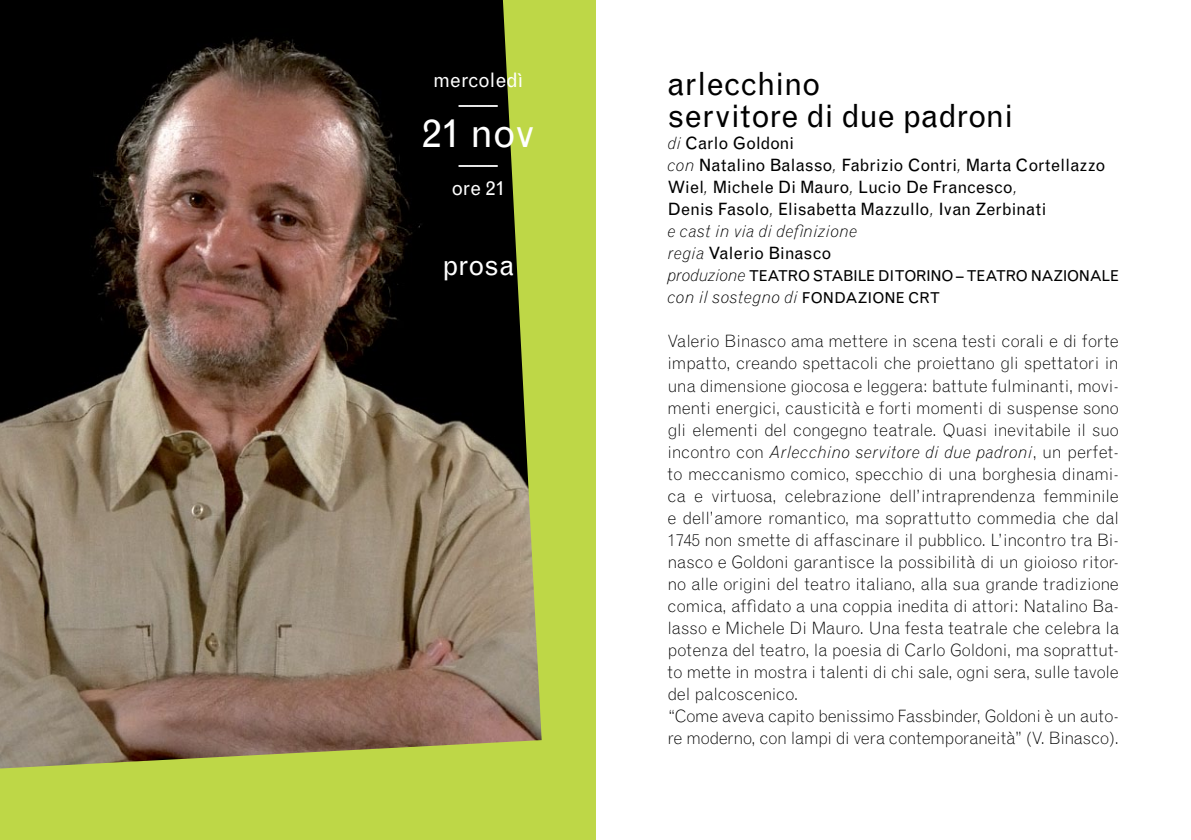
<style>
.page{position:relative;width:1191px;height:840px;background:#fff}
.page>*{position:absolute;margin:0;border:0;box-sizing:border-box;transform-origin:0 0}
.t1{font:40px "Grotesque MT Std";color:#fff}
.t2{font:32px/32px "Grotesque MT Std";letter-spacing:-.01em;color:#000}
.t3{font:28px "Grotesque MT Std";letter-spacing:-.02em;color:#fff}
.t4{font:20px/24px "Grotesque MT Std";letter-spacing:-.005em;color:#fff;text-align:center}
.t5{font:300 17px/22px "Grotesque MT Std";letter-spacing:-.01em;color:#000}
.t6{font:17px/22px "Grotesque MT Std";color:#000}
.t7{font:italic 300 17px "Grotesque MT Std";letter-spacing:.02em;color:#000}
.t8{font:15px "Grotesque MT Std";letter-spacing:-.025em;color:#000}
.s1{font-weight:300;font-style:italic}
.s2{font-weight:300;font-style:italic;font-size:17px}
.s3{font-weight:400;font-style:normal;font-size:15px}
.s4{font-style:italic}
</style>
<div class="page">
<div style="left:0;top:0;width:595px;height:839px;background:#bed747"></div>
<img style="left:0;top:0;width:541px;height:768px">
<p class="t4" style="left:433px;top:68px;width:92px">mercoledì ––––</p>
<h1 class="t1" style="left:422px;top:109px;width:114px">21 nov</h1>
<p class="t4" style="left:451px;top:152px;width:55px">–––– ore 21</p>
<h3 class="t3" style="left:442px;top:248px;width:73px">prosa</h3>
<h2 class="t2" style="left:667px;top:68px;width:347px">arlecchino<br>servitore di due padroni</h2>
<p class="t6" style="left:667px;top:132px;width:439px"><span class="s1">di</span> Carlo Goldoni<br><span class="s1">con</span> Natalino Balasso<span class="s1">,</span> Fabrizio Contri<span class="s1">,</span> Marta Cortellazzo Wiel<span class="s1">,</span> Michele Di Mauro<span class="s1">,</span> Lucio De Francesco<span class="s1">,<br></span>Denis Fasolo<span class="s1">,</span> Elisabetta Mazzullo<span class="s1">,</span> Ivan Zerbinati<br><span class="s1">e cast in via di definizione<br>regia</span> Valerio Binasco</p>
<p class="t8" style="left:667px;top:267px;width:453px"><span class="s2">produzione</span> TEATRO STABILE DI TORINO – TEATRO NAZIONALE</p>
<p class="t7" style="left:667px;top:287px;width:155px">con il sostegno di <span class="s3">Fondazione</span></p>
<p class="t8" style="left:908px;top:289px;width:34px">CRT</p>
<p class="t5" style="left:667px;top:330px;width:453px">Valerio Binasco ama mettere in scena testi corali e di forte impatto, creando spettacoli che proiettano gli spettatori in una dimensione giocosa e leggera: battute fulminanti, movi&shy;menti energici, causticità e forti momenti di suspense sono gli elementi del congegno teatrale. Quasi inevitabile il suo incontro con <span class="s4">Arlecchino servitore di due padroni</span>, un perfet&shy;to meccanismo comico, specchio di una borghesia dinami&shy;ca e virtuosa, celebrazione dell’intraprendenza femminile e dell’amore romantico, ma soprattutto commedia che dal 1745 non smette di affascinare il pubblico. L’incontro tra Bi&shy;nasco e Goldoni garantisce la possibilità di un gioioso ritor&shy;no alle origini del teatro italiano, alla sua grande tradizione comica, affidato a una coppia inedita di attori: Natalino Ba&shy;lasso e Michele Di Mauro. Una festa teatrale che celebra la potenza del teatro, la poesia di Carlo Goldoni, ma soprattut&shy;to mette in mostra i talenti di chi sale, ogni sera, sulle tavole del palcoscenico.<br>“Come aveva capito benissimo Fassbinder, Goldoni è un auto&shy;re moderno, con lampi di vera contemporaneità” (V. Binasco).</p>
</div>
